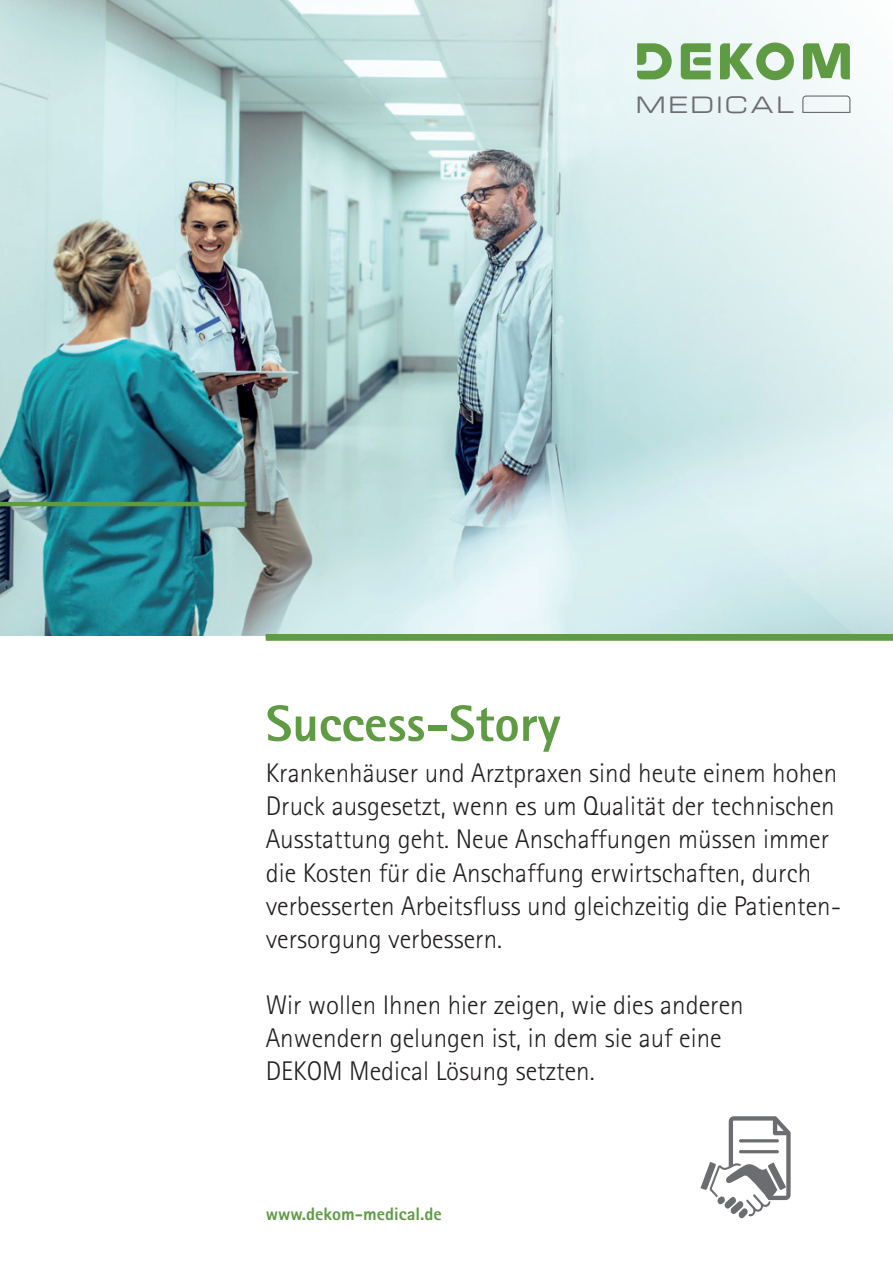
<style>
.page{position:relative;width:893px;height:1263px;background:#fff}
.page>*{position:absolute;margin:0;border:0;box-sizing:border-box;transform-origin:0 0}
.t1{font:800 51px "Rotis Sans Serif";color:#5e9b43}
.t2{font:300 27px/33px "Rotis Sans Serif";color:#231f20}
.t3{font:21.9px "Michroma";letter-spacing:.12em;color:#6c6d70}
.t4{font:800 18px "Rotis Sans Serif";color:#5e9b43}
</style>
<div class="page">
<img style="left:0;top:0;width:128px;height:636px">
<svg style="left:128px;top:0;width:765px;height:641px;background:#bad4d5"></svg>
<hr style="left:266px;top:634px;width:627px;height:4px;background:#5e9b43">
<div style="left:266px;top:636px;width:627px;height:5px;background:#5e9b43"></div>
<svg style="left:637px;top:43px;width:35px;height:36px"></svg>
<svg style="left:681px;top:43px;width:30px;height:36px"></svg>
<svg style="left:720px;top:43px;width:74px;height:37px"></svg>
<svg style="left:803px;top:43px;width:47px;height:36px"></svg>
<svg style="left:802px;top:95px;width:49px;height:19px"></svg>
<hr style="left:0;top:502px;width:247px;height:4px;background:#5e9b43">
<svg style="left:700px;top:1116px;width:91px;height:103px"></svg>
<p class="t3" style="left:636px;top:92px;width:160px">MEDICAL</p>
<p class="t1" style="left:266px;top:691px;width:296px">Success-Story</p>
<p class="t2" style="left:266px;top:757px;width:577px">Krankenhäuser und Arztpraxen sind heute einem hohen Druck ausgesetzt, wenn es um Qualität der technischen Ausstattung geht. Neue Anschaffungen müssen immer die Kosten für die Anschaffung erwirtschaften, durch verbesserten Arbeitsfluss und gleichzeitig die Patienten&shy;versorgung verbessern.</p>
<p class="t2" style="left:266px;top:988px;width:479px">Wir wollen Ihnen hier zeigen, wie dies anderen<br>Anwendern gelungen ist, in dem sie auf eine<br>DEKOM Medical Lösung setzten.</p>
<p class="t4" style="left:266px;top:1203px;width:177px">www.dekom-medical.de</p>
</div>
